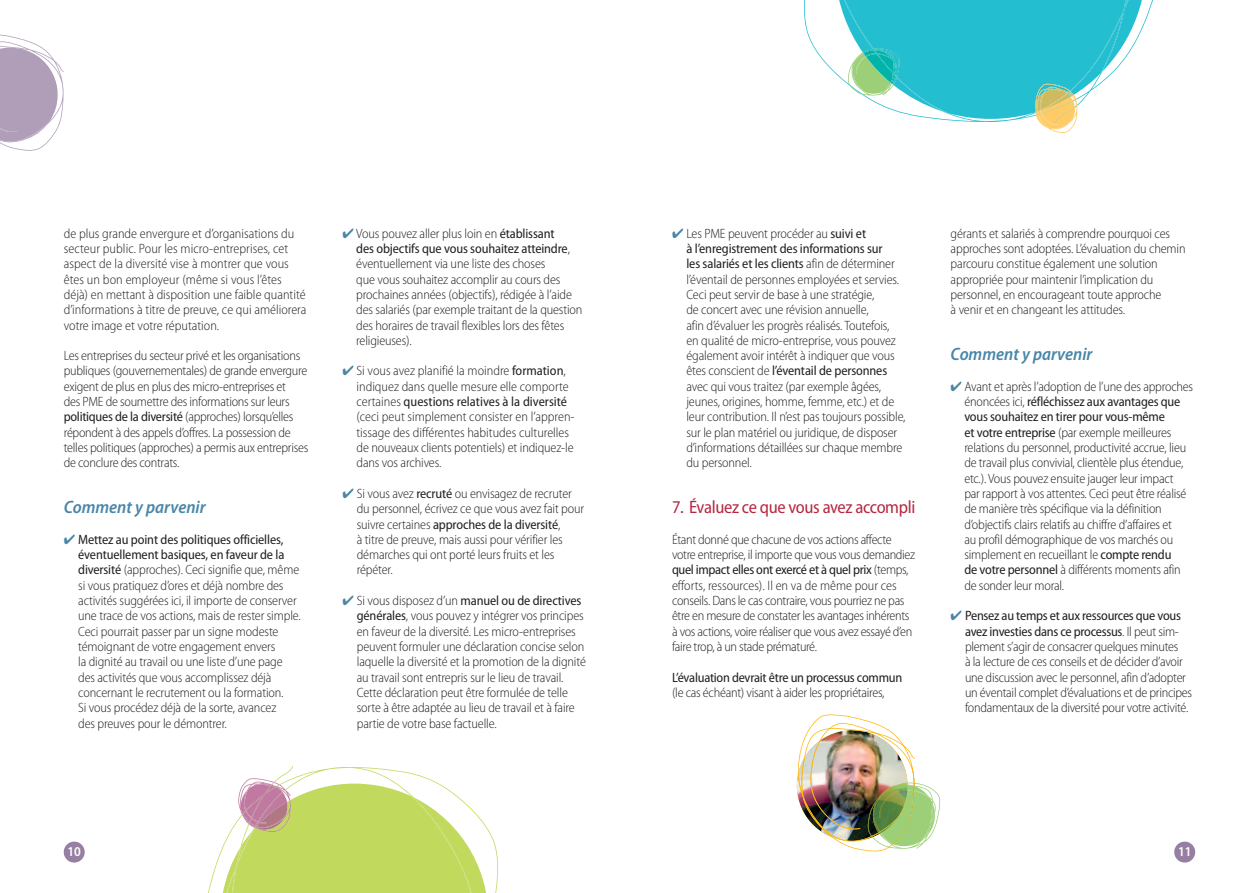
<style>
.page{position:relative;width:1259px;height:893px;background:#fff}
.page>*{position:absolute;margin:0;border:0;box-sizing:border-box;transform-origin:0 0}
.t1{font:italic 600 semi-condensed 18px "Myriad Pro";color:#4986a8}
.t2{font:semi-condensed 18px "Myriad Pro";letter-spacing:-.02em;color:#b62841}
.t3{font:300 semi-condensed 13.5px/15.3px "Myriad Pro";letter-spacing:-.01em;color:#231f20}
.t4{font:semi-condensed 13.5px "Myriad Pro";letter-spacing:-.02em;color:#231f20}
.t5{font:600 semi-condensed 13.5px "Myriad Pro";color:#fff}
.s1{font-weight:400}
.s2{color:#4986a8}
</style>
<div class="page">
<div style="left:64px;top:842px;width:21px;height:20px;background:#967fa2;border-radius:50%"></div>
<div style="left:1174px;top:842px;width:21px;height:20px;background:#967fa2;border-radius:50%"></div>
<svg style="left:208px;top:766px;width:290px;height:127px"></svg>
<svg style="left:0;top:34px;width:64px;height:117px"></svg>
<svg style="left:831px;top:0;width:318px;height:133px"></svg>
<img style="left:796px;top:714px;width:144px;height:137px">
<p class="t3" style="left:64px;top:227px;width:244px">de plus grande envergure et d’organisations du secteur public. Pour les micro-entreprises, cet aspect de la diversité vise à montrer que vous êtes un bon employeur (même si vous l’êtes déjà) en mettant à disposition une faible quantité d’informations à titre de preuve, ce qui améliorera votre image et votre réputation.</p>
<p class="t3" style="left:64px;top:349px;width:246px">Les entreprises du secteur privé et les organisations publiques (gouvernementales) de grande envergure exigent de plus en plus des micro-entreprises et<br>des PME de soumettre des informations sur leurs <span class="s1">politiques de la diversité</span> (approches) lorsqu’elles répondent à des appels d’offres. La possession de telles politiques (approches) a permis aux entreprises de conclure des contrats.</p>
<h1 class="t1" style="left:64px;top:500px;width:143px">Comment y parvenir</h1>
<p class="t3" style="left:78px;top:533px;width:224px;text-indent:-14px"><span class="s2">✔</span> <span class="s1">Mettez au point des politiques officielles, éventuellement basiques, en faveur de la diversité</span> (approches). Ceci signifie que, même si vous pratiquez d’ores et déjà nombre des activités suggérées ici, il importe de conserver une trace de vos actions, mais de rester simple.<br>Ceci pourrait passer par un signe modeste témoignant de votre engagement envers<br>la dignité au travail ou une liste d’une page des activités que vous accomplissez déjà concernant le recrutement ou la formation.<br>Si vous procédez déjà de la sorte, avancez<br>des preuves pour le démontrer.</p>
<p class="t3" style="left:356px;top:227px;width:228px;text-indent:-14px"><span class="s2">✔</span> Vous pouvez aller plus loin en <span class="s1">établissant<br>des objectifs que vous souhaitez atteindre</span>, éventuellement via une liste des choses<br>que vous souhaitez accomplir au cours des prochaines années (objectifs), rédigée à l’aide des salariés (par exemple traitant de la question des horaires de travail flexibles lors des fêtes religieuses).</p>
<p class="t3" style="left:356px;top:365px;width:219px;text-indent:-14px"><span class="s2">✔</span> Si vous avez planifié la moindre <span class="s1">formation</span>, indiquez dans quelle mesure elle comporte certaines <span class="s1">questions relatives à la diversité </span>(ceci peut simplement consister en l’appren&shy;tissage des différentes habitudes culturelles de nouveaux clients potentiels) et indiquez-le dans vos archives.</p>
<p class="t3" style="left:357px;top:487px;width:229px;text-indent:-14px"><span class="s2">✔</span> Si vous avez <span class="s1">recruté</span> ou envisagez de recruter du personnel, écrivez ce que vous avez fait pour suivre certaines <span class="s1">approches de la diversité</span>,<br>à titre de preuve, mais aussi pour vérifier les démarches qui ont porté leurs fruits et les répéter.</p>
<p class="t3" style="left:357px;top:594px;width:231px;text-indent:-14px"><span class="s2">✔</span> Si vous disposez d’un <span class="s1">manuel ou de directives générales</span>, vous pouvez y intégrer vos principes en faveur de la diversité. Les micro-entreprises peuvent formuler une déclaration concise selon laquelle la diversité et la promotion de la dignité au travail sont entrepris sur le lieu de travail.<br>Cette déclaration peut être formulée de telle sorte à être adaptée au lieu de travail et à faire partie de votre base factuelle.</p>
<p class="t3" style="left:686px;top:227px;width:221px;text-indent:-14px"><span class="s2">✔</span> Les PME peuvent procéder au <span class="s1">suivi et<br>à l’enregistrement des informations sur<br>les salariés et les clients</span> afin de déterminer l’éventail de personnes employées et servies.<br>Ceci peut servir de base à une stratégie,<br>de concert avec une révision annuelle,<br>afin d’évaluer les progrès réalisés. Toutefois,<br>en qualité de micro-entreprise, vous pouvez également avoir intérêt à indiquer que vous êtes conscient de <span class="s1">l’éventail de personnes </span>avec qui vous traitez (par exemple âgées, jeunes, origines, homme, femme, etc.) et de leur contribution. Il n’est pas toujours possible, sur le plan matériel ou juridique, de disposer d’informations détaillées sur chaque membre du personnel.</p>
<h1 class="t2" style="left:672px;top:500px;width:245px">7. Évaluez ce que vous avez accompli</h1>
<p class="t3" style="left:672px;top:533px;width:245px">Étant donné que chacune de vos actions affecte votre entreprise, il importe que vous vous demandiez <span class="s1">quel impact elles ont exercé et à quel prix</span> (temps, efforts, ressources). Il en va de même pour ces conseils. Dans le cas contraire, vous pourriez ne pas être en mesure de constater les avantages inhérents à vos actions, voire réaliser que vous avez essayé d’en faire trop, à un stade prématuré.</p>
<p class="t4" style="left:672px;top:672px;width:232px">L’évaluation devrait être un processus commun</p>
<p class="t3" style="left:672px;top:686px;width:214px">(le cas échéant) visant à aider les propriétaires,</p>
<p class="t3" style="left:950px;top:227px;width:236px">gérants et salariés à comprendre pourquoi ces approches sont adoptées. L’évaluation du chemin parcouru constitue également une solution appropriée pour maintenir l’implication du personnel, en encourageant toute approche<br>à venir et en changeant les attitudes.</p>
<h1 class="t1" style="left:950px;top:347px;width:143px">Comment y parvenir</h1>
<p class="t3" style="left:964px;top:380px;width:230px;text-indent:-14px"><span class="s2">✔</span> Avant et après l’adoption de l’une des approches énoncées ici, <span class="s1">réfléchissez aux avantages que vous souhaitez en tirer pour vous-même<br>et votre entreprise</span> (par exemple meilleures relations du personnel, productivité accrue, lieu de travail plus convivial, clientèle plus étendue, etc.). Vous pouvez ensuite jauger leur impact<br>par rapport à vos attentes. Ceci peut être réalisé de manière très spécifique via la définition d’objectifs clairs relatifs au chiffre d’affaires et<br>au profil démographique de vos marchés ou simplement en recueillant le <span class="s1">compte rendu<br>de votre personnel</span> à différents moments afin de sonder leur moral.</p>
<p class="t3" style="left:965px;top:610px;width:229px;text-indent:-14px"><span class="s2">✔</span> <span class="s1">Pensez au temps et aux ressources que vous avez investies dans ce processus</span>. Il peut sim&shy;plement s’agir de consacrer quelques minutes<br>à la lecture de ces conseils et de décider d’avoir une discussion avec le personnel, afin d’adopter un éventail complet d’évaluations et de principes fondamentaux de la diversité pour votre activité.</p>
<p class="t5" style="left:67px;top:847px;width:15px">10</p>
<p class="t5" style="left:1178px;top:847px;width:15px">11</p>
</div>
